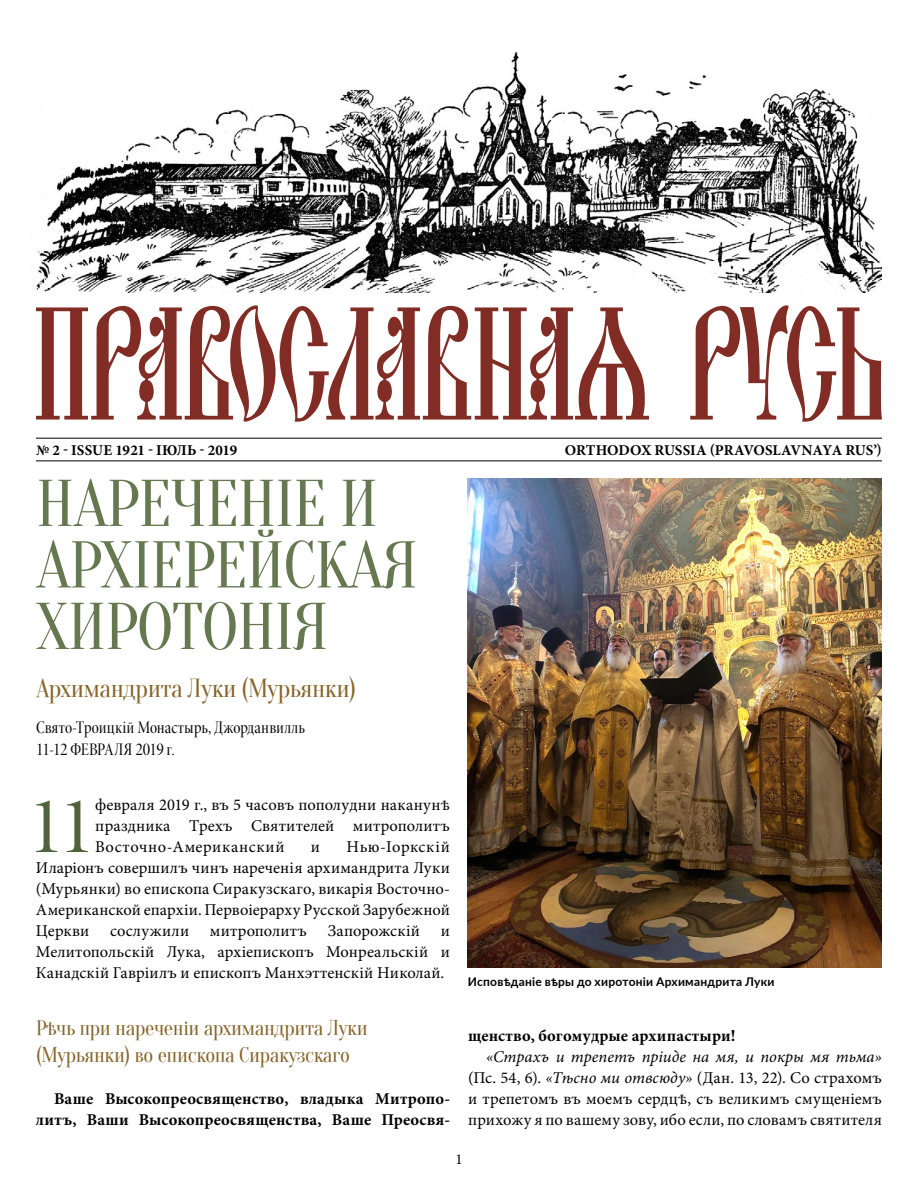
<style>
.page{position:relative;width:918px;height:1188px;background:#fff}
.page>*{position:absolute;margin:0;border:0;box-sizing:border-box;transform-origin:0 0}
.t1{font:81.3px "Minion Pro Disp";color:#50633b}
.t2{font:66px/61.5px "Oranienbaum";letter-spacing:-.02em;color:#657850}
.t3{font:25.5px "Oranienbaum";letter-spacing:-.02em;color:#866429}
.t4{font:21px/27px "Oranienbaum";letter-spacing:-.02em;color:#866429}
.t5{font:18px/22.5px "Minion Pro Cn Disp";letter-spacing:.005em;color:#000}
.t6{font:16.5px/21px "Minion Pro";letter-spacing:.01em;color:#000;text-align:justify}
.t7{font:700 16.5px/21px "Minion Pro";letter-spacing:.015em;color:#000;text-align:right}
.t8{font:700 15px "Minion Pro";letter-spacing:-.005em;color:#000}
.t9{font:15px "Minion Pro";color:#000}
.t10{font:700 12px "Lato";letter-spacing:.02em;color:#000}
.s1{font-style:italic}
</style>
<div class="page">
<img style="left:468px;top:479px;width:414px;height:489px">
<svg style="left:36px;top:305px;width:846px;height:117px"></svg>
<img style="left:30px;top:52px;width:852px;height:240px">
<hr style="left:36px;top:438px;width:846px;height:1px;background:#000">
<hr style="left:36px;top:461px;width:846px;height:1px;background:#000">
<p class="t8" style="left:36px;top:440px;width:203px">№ 2 - ISSUE 1921 - IЮЛЬ - 2019</p>
<p class="t8" style="left:565px;top:440px;width:319px">ORTHODOX RUSSIA (PRAVOSLAVNAYA RUS’)</p>
<h2 class="t2" style="left:36px;top:474px;width:384px">НАРЕЧЕНIЕ И<br>АРХIЕРЕЙСКАЯ<br>ХИРОТОНIЯ</h2>
<h3 class="t3" style="left:36px;top:674px;width:322px">Архимандрита Луки (Мурьянки)</h3>
<p class="t5" style="left:36px;top:716px;width:271px">Свято-Троицкiй Монастырь, Джорданвилль<br>11-12 ФЕВРАЛЯ 2019 г.</p>
<h1 class="t1" style="left:27px;top:777px;width:69px">11</h1>
<p class="t6" style="left:95px;top:794px;width:356px">февраля 2019 г., въ 5 часовъ пополудни наканунѣ праздника Трехъ Святителей митрополитъ Восточно-Американский</p>
<p class="t6" style="left:36px;top:836px;width:415px;text-indent:310px">Нью-Iоркскій Иларіонъ совершилъ чинъ нареченія архимандрита Луки (Мурьянки) во епископа Сиракузскаго, викарія Восточно-Американской епархіи. Первоіерарху Русской Зарубежной Церкви</p>
<p class="t6" style="left:311px;top:836px;width:11px">и</p>
<p class="t6" style="left:110px;top:920px;width:81px">сослужили</p>
<p class="t6" style="left:210px;top:920px;width:99px">митрополитъ</p>
<p class="t6" style="left:328px;top:920px;width:94px">Запорожскій</p>
<p class="t6" style="left:36px;top:920px;width:415px;text-indent:405px">и Мелитопольскій Лука, архіепископъ Монреальскій и Канадскій Гавріилъ и епископъ Манхэттенскій Николай.</p>
<p class="t4" style="left:36px;top:1015px;width:333px">Рѣчь при нареченіи архимандрита Луки (Мурьянки) во епископа Сиракузскаго</p>
<p class="t7" style="left:36px;top:1088px;width:416px">Ваше Высокопреосвященство, владыка Митропо&shy;литъ, Ваши Высокопреосвященства, Ваше Преосвя-</p>
<p class="t10" style="left:468px;top:973px;width:308px">Исповѣданiе вѣры до хиротонiи Aрхимандрита Луки</p>
<p class="t7" style="left:468px;top:1025px;width:269px">щенство, богомудрые архипастыри!</p>
<p class="t6" style="left:468px;top:1046px;width:416px;text-indent:18px"><span class="s1">«Страхъ и трепетъ пріиде на мя, и покры мя тьма» </span>(Пс. 54, 6). <span class="s1">«Тѣсно ми отвсюду»</span> (Дан. 13, 22). Со страхомъ и трепетомъ въ моемъ сердцѣ, съ великимъ смущеніемъ прихожу я по вашему зову, ибо если, по словамъ святителя</p>
<p class="t9" style="left:455px;top:1149px;width:9px">1</p>
</div>
